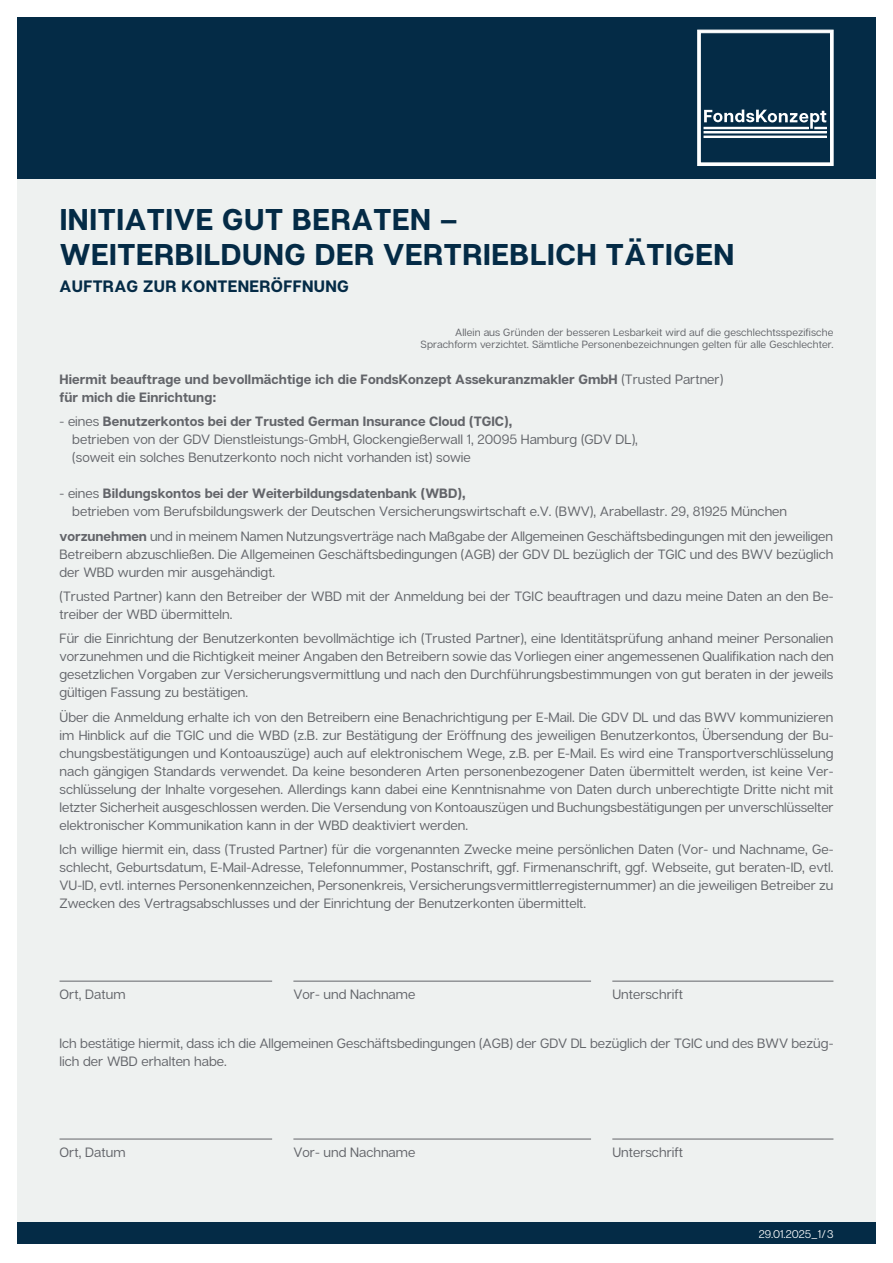
<style>
.page{position:relative;width:893px;height:1263px;background:#fff}
.page>*{position:absolute;margin:0;border:0;box-sizing:border-box;transform-origin:0 0}
.t1{font:700 30px/34.5px "Articulat CF";letter-spacing:.02em;color:#042b46}
.t2{font:700 16.5px "Articulat CF";letter-spacing:.02em;color:#042b46}
.t3{font:13.5px/18px "Articulat CF";color:#63656a;text-align:justify}
.t4{font:700 13.5px/18px "Articulat CF";color:#63656a}
.t5{font:11.25px "Articulat CF";color:#fff}
.t6{font:10.5px "Articulat CF";letter-spacing:.01em;color:#63656a}
.s1{font-weight:400}
.s2{font-weight:700}
</style>
<div class="page">
<div style="left:17px;top:17px;width:859px;height:1227px;background:#eef1f0"></div>
<div style="left:17px;top:17px;width:859px;height:162px;background:#042b46"></div>
<svg style="left:697px;top:29px;width:137px;height:137px"></svg>
<div style="left:17px;top:1222px;width:859px;height:22px;background:#042b46"></div>
<hr style="left:60px;top:981px;width:212px;height:1px;background:#63656a">
<hr style="left:293px;top:981px;width:298px;height:1px;background:#63656a">
<hr style="left:612px;top:981px;width:221px;height:1px;background:#63656a">
<hr style="left:60px;top:1139px;width:212px;height:1px;background:#63656a">
<hr style="left:293px;top:1139px;width:298px;height:1px;background:#63656a">
<hr style="left:612px;top:1139px;width:221px;height:1px;background:#63656a">
<p class="t1" style="left:60px;top:204px;width:676px">INITIATIVE GUT BERATEN –<br>WEITERBILDUNG DER VERTRIEBLICH TÄTIGEN</p>
<p class="t2" style="left:60px;top:276px;width:291px">AUFTRAG ZUR KONTENERÖFFNUNG</p>
<p class="t6" style="left:455px;top:326px;width:380px">Allein aus Gründen der besseren Lesbarkeit wird auf die geschlechtsspezifische</p>
<p class="t6" style="left:421px;top:338px;width:414px">Sprachform verzichtet. Sämtliche Personenbezeichnungen gelten für alle Geschlechter.</p>
<p class="t4" style="left:60px;top:371px;width:665px">Hiermit beauftrage und bevollmächtige ich die FondsKonzept Assekuranzmakler GmbH <span class="s1">(Trusted Partner) </span>für mich die Einrichtung:</p>
<p class="t4" style="left:60px;top:413px;width:454px"><span class="s1">- eines</span> Benutzerkontos bei der Trusted German Insurance Cloud (TGIC),</p>
<p class="t3" style="left:72px;top:431px;width:567px">betrieben von der GDV Dienstleistungs-GmbH, Glockengießerwall 1, 20095 Hamburg (GDV DL),</p>
<p class="t3" style="left:72px;top:449px;width:400px">(soweit ein solches Benutzerkonto noch nicht vorhanden ist) sowie</p>
<p class="t4" style="left:60px;top:485px;width:408px"><span class="s1">- eines</span> Bildungskontos bei der Weiterbildungsdatenbank (WBD),</p>
<p class="t3" style="left:72px;top:503px;width:716px">betrieben vom Berufsbildungswerk der Deutschen Versicherungswirtschaft e.V. (BWV), Arabellastr. 29, 81925 München</p>
<p class="t3" style="left:60px;top:527px;width:775px"><span class="s2">vorzunehmen</span> und in meinem Namen Nutzungsverträge nach Maßgabe der Allgemeinen Geschäftsbedingungen mit den jeweiligen Betreibern abzuschließen. Die Allgemeinen Geschäftsbedingungen (AGB) der GDV DL bezüglich der TGIC und des BWV bezüglich der WBD wurden mir ausgehändigt.</p>
<p class="t3" style="left:60px;top:588px;width:775px">(Trusted Partner) kann den Betreiber der WBD mit der Anmeldung bei der TGIC beauftragen und dazu meine Daten an den Be&shy;treiber der WBD übermitteln.</p>
<p class="t3" style="left:60px;top:630px;width:776px">Für die Einrichtung der Benutzerkonten bevollmächtige ich (Trusted Partner), eine Identitätsprüfung anhand meiner Personalien vorzunehmen und die Richtigkeit meiner Angaben den Betreibern sowie das Vorliegen einer angemessenen Qualifikation nach den gesetzlichen Vorgaben zur Versicherungsvermittlung und nach den Durchführungsbestimmungen von gut beraten in der jeweils gültigen Fassung zu bestätigen.</p>
<p class="t3" style="left:60px;top:708px;width:776px">Über die Anmeldung erhalte ich von den Betreibern eine Benachrichtigung per E-Mail. Die GDV DL und das BWV kommunizieren im Hinblick auf die TGIC und die WBD (z.B. zur Bestätigung der Eröffnung des jeweiligen Benutzerkontos, Übersendung der Bu&shy;chungsbestätigungen und Kontoauszüge) auch auf elektronischem Wege, z.B. per E-Mail. Es wird eine Transportverschlüsselung nach gängigen Standards verwendet. Da keine besonderen Arten personenbezogener Daten übermittelt werden, ist keine Ver&shy;schlüsselung der Inhalte vorgesehen. Allerdings kann dabei eine Kenntnisnahme von Daten durch unberechtigte Dritte nicht mit letzter Sicherheit ausgeschlossen werden. Die Versendung von Kontoauszügen und Buchungsbestätigungen per unverschlüsselter elektronischer Kommunikation kann in der WBD deaktiviert werden.</p>
<p class="t3" style="left:60px;top:841px;width:775px">Ich willige hiermit ein, dass (Trusted Partner) für die vorgenannten Zwecke meine persönlichen Daten (Vor- und Nachname, Ge&shy;schlecht, Geburtsdatum, E-Mail-Adresse, Telefonnummer, Postanschrift, ggf. Firmenanschrift, ggf. Webseite, gut beraten-ID, evtl.<br>VU-ID, evtl. internes Personenkennzeichen, Personenkreis, Versicherungsvermittlerregisternummer) an die jeweiligen Betreiber zu Zwecken des Vertragsabschlusses und der Einrichtung der Benutzerkonten übermittelt.</p>
<p class="t3" style="left:60px;top:986px;width:68px">Ort, Datum</p>
<p class="t3" style="left:293px;top:986px;width:123px">Vor- und Nachname</p>
<p class="t3" style="left:612px;top:986px;width:72px">Unterschrift</p>
<p class="t3" style="left:60px;top:1035px;width:775px">Ich bestätige hiermit, dass ich die Allgemeinen Geschäftsbedingungen (AGB) der GDV DL bezüglich der TGIC und des BWV bezüg&shy;lich der WBD erhalten habe.</p>
<p class="t3" style="left:60px;top:1144px;width:68px">Ort, Datum</p>
<p class="t3" style="left:293px;top:1144px;width:123px">Vor- und Nachname</p>
<p class="t3" style="left:612px;top:1144px;width:72px">Unterschrift</p>
<p class="t5" style="left:759px;top:1227px;width:76px">29.01.2025_1/3</p>
</div>
